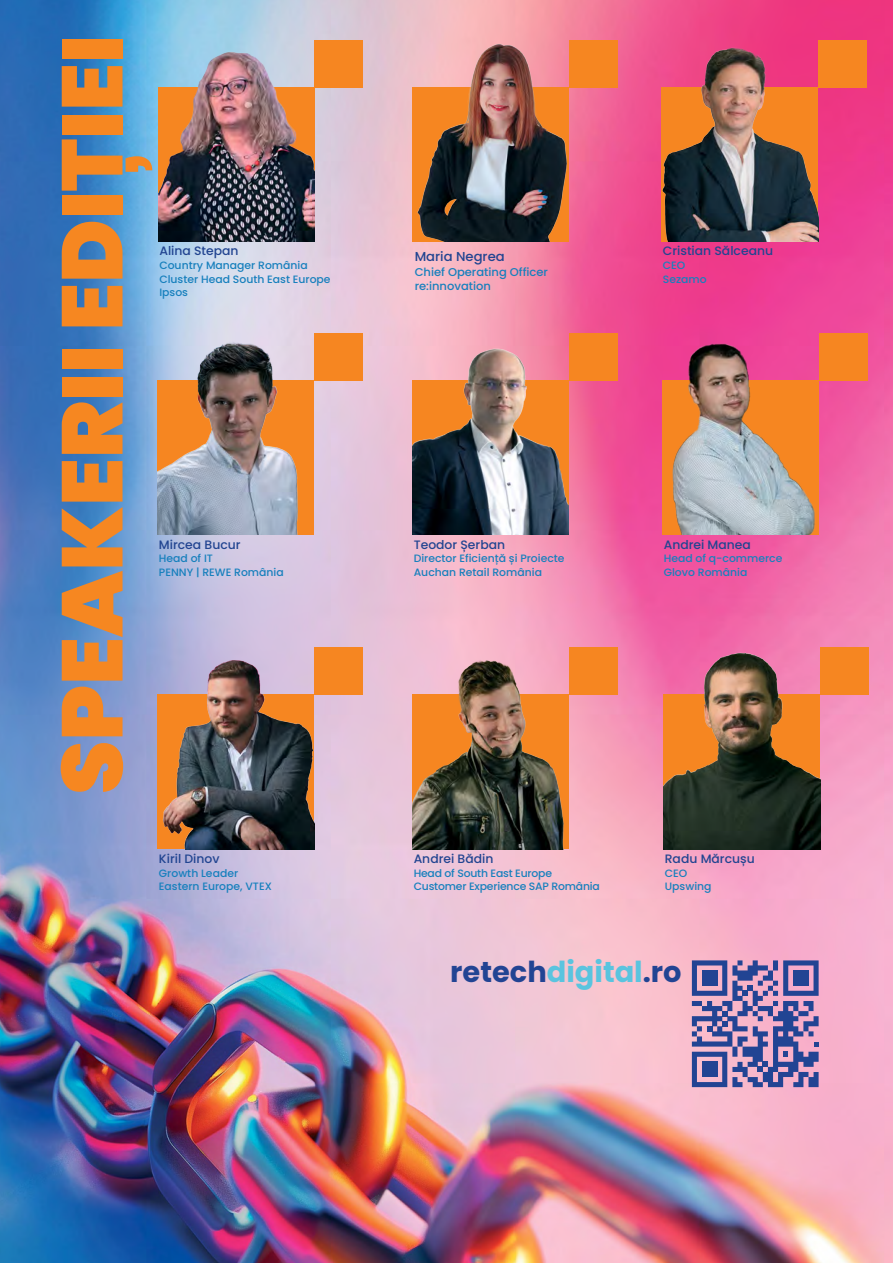
<style>
.page{position:relative;width:893px;height:1263px;background:#fff}
.page>*{position:absolute;margin:0;border:0;box-sizing:border-box;transform-origin:0 0}
.t1{font:900 85.95px "Poppins";color:#f68721}
.t2{font:700 28.8px "Poppins";color:#224493}
.t3{font:500 12.9px "Poppins";color:#224591}
.t4{font:500 12.15px "Poppins";color:#224591}
.t5{font:500 11.4px/14.5px "Poppins";color:#1780bd}
.t6{font:500 10.65px/13.6px "Poppins";color:#1780bd}
.s1{color:#5ac4df}
</style>
<div class="page">
<img style="left:0;top:0;width:893px;height:1263px">
<svg style="left:692px;top:960px;width:127px;height:127px"></svg>
<div style="left:820px;top:647px;width:48px;height:48px;background:#f68621"></div>
<img style="left:663px;top:647px;width:157px;height:202px">
<div style="left:314px;top:333px;width:49px;height:48px;background:#f68621"></div>
<img style="left:158px;top:333px;width:156px;height:202px">
<div style="left:819px;top:333px;width:48px;height:48px;background:#f68621"></div>
<img style="left:662px;top:333px;width:157px;height:202px">
<div style="left:315px;top:40px;width:48px;height:47px;background:#f68621"></div>
<img style="left:158px;top:46px;width:157px;height:196px">
<div style="left:818px;top:40px;width:48px;height:47px;background:#f68621"></div>
<img style="left:661px;top:40px;width:157px;height:202px">
<div style="left:569px;top:333px;width:48px;height:48px;background:#f68621"></div>
<img style="left:412px;top:333px;width:156px;height:202px">
<div style="left:314px;top:647px;width:49px;height:48px;background:#f68621"></div>
<img style="left:158px;top:647px;width:156px;height:202px">
<div style="left:569px;top:647px;width:48px;height:48px;background:#f68621"></div>
<img style="left:412px;top:647px;width:157px;height:202px">
<div style="left:569px;top:40px;width:48px;height:47px;background:#f68621"></div>
<img style="left:412px;top:40px;width:157px;height:202px">
<h1 class="t1" style="left:43px;top:794px;width:760px;rotate:-90deg">SPEAKERII EDIȚIEI</h1>
<p class="t4" style="left:159px;top:244px;width:81px">Alina Stepan</p>
<p class="t6" style="left:159px;top:258px;width:173px">Country Manager România<br>Cluster Head South East Europe<br>Ipsos</p>
<p class="t4" style="left:159px;top:537px;width:83px">Mircea Bucur</p>
<p class="t6" style="left:159px;top:552px;width:126px">Head of IT<br>PENNY | REWE România</p>
<p class="t4" style="left:159px;top:851px;width:62px">Kiril Dinov</p>
<p class="t6" style="left:159px;top:866px;width:114px">Growth Leader<br>Eastern Europe, VTEX</p>
<p class="t3" style="left:415px;top:249px;width:92px">Maria Negrea</p>
<p class="t5" style="left:415px;top:264px;width:135px">Chief Operating Officer re:innovation</p>
<p class="t4" style="left:663px;top:244px;width:112px">Cristian Sălceanu</p>
<p class="t6" style="left:663px;top:258px;width:45px">CEO<br>Sezamo</p>
<p class="t4" style="left:414px;top:537px;width:93px">Teodor Șerban</p>
<p class="t6" style="left:414px;top:552px;width:152px">Director Eficiență și Proiecte<br>Auchan Retail România</p>
<p class="t4" style="left:664px;top:537px;width:89px">Andrei Manea</p>
<p class="t6" style="left:664px;top:552px;width:120px">Head of q-commerce<br>Glovo România</p>
<p class="t4" style="left:414px;top:851px;width:81px">Andrei Bădin</p>
<p class="t6" style="left:414px;top:866px;width:188px">Head of South East Europe<br>Customer Experience SAP România</p>
<p class="t4" style="left:665px;top:851px;width:91px">Radu Mărcușu</p>
<p class="t6" style="left:665px;top:866px;width:48px">CEO<br>Upswing</p>
<h2 class="t2" style="left:450px;top:955px;width:233px">retech<span class="s1">digital</span>.ro</h2>
</div>
